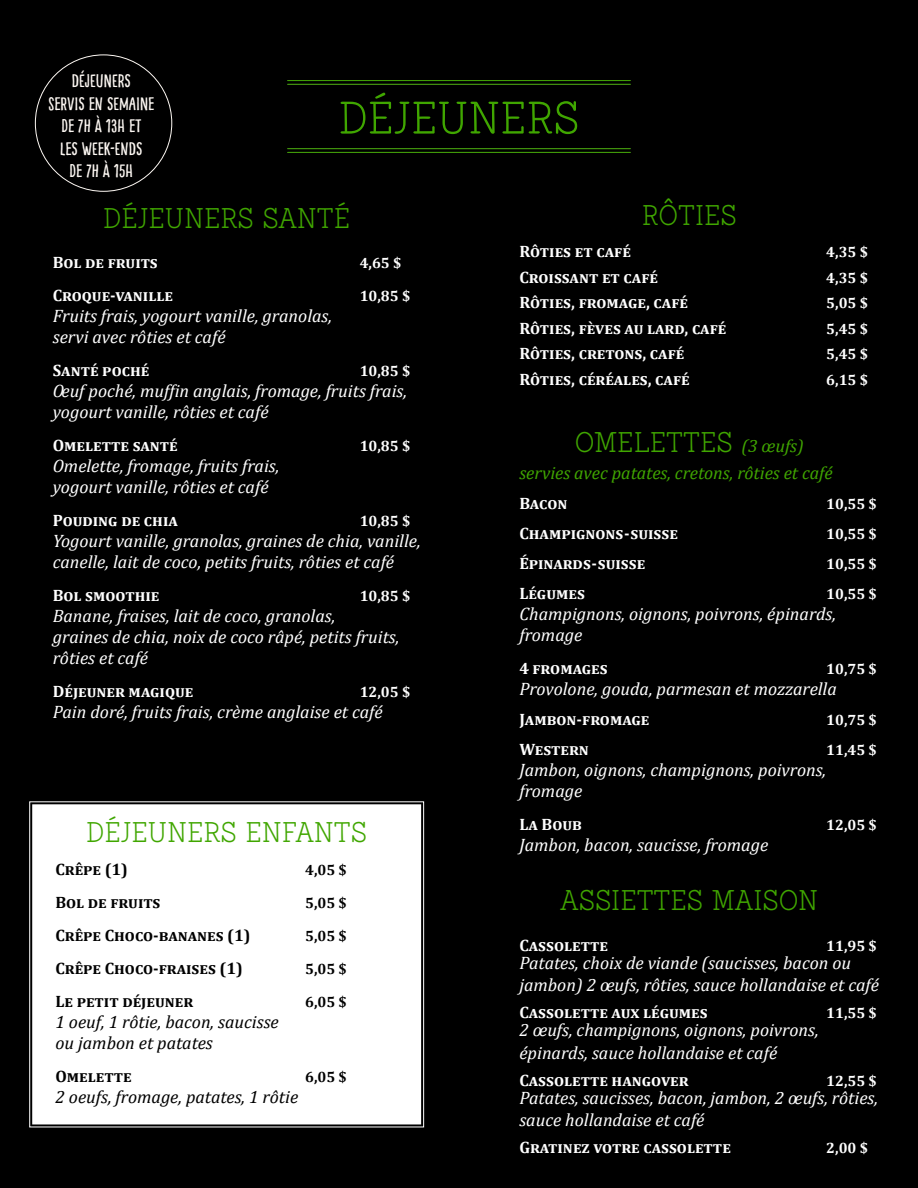
<style>
.page{position:relative;width:918px;height:1188px;background:#000}
.page>*{position:absolute;margin:0;border:0;box-sizing:border-box;transform-origin:0 0}
.t1{font:60px "Showcase Slab";color:#40a600}
.t2{font:37.5px "Showcase Slab";color:#40a600}
.t3{font:italic 18px/21px "Cambria";color:#fff}
.t4{font:italic 18px/21px "Cambria";color:#000}
.t5{font:18px/22.5px "Pinto NO 01";color:#fdf8f3;text-align:center}
.t6{font:italic 18px "Cambria";color:#40a600}
.t7{font:700 16.5px "Cambria";color:#fff}
.t8{font:700 16.5px "Cambria";color:#000}
.t9{font:700 15px "Cambria";color:#fff}
.t10{font:700 15px "Cambria";color:#000}
.s1{font-family:"Cambria";font-style:italic;font-size:18px}
</style>
<div class="page">
<svg style="left:29px;top:801px;width:396px;height:327px;background:#808080"></svg>
<svg style="left:31px;top:803px;width:392px;height:323px"></svg>
<div style="left:35px;top:55px;width:137px;height:136px;background:#000;border-radius:50%"></div>
<hr style="left:288px;top:152px;width:342px;height:1px;background:#40a600">
<hr style="left:288px;top:148px;width:342px;height:1px;background:#40a600">
<hr style="left:288px;top:84px;width:342px;height:1px;background:#40a600">
<hr style="left:288px;top:80px;width:342px;height:1px;background:#40a600">
<p class="t5" style="left:48px;top:70px;width:108px">DÉJEUNERS<br>SERVIS EN SEMAINE<br>DE 7H À 13H ET<br>LES WEEK-ENDS<br>DE 7H À 15H</p>
<h1 class="t1" style="left:339px;top:88px;width:242px">DÉJEUNERS</h1>
<h2 class="t2" style="left:103px;top:200px;width:248px">déjeuners santÉ</h2>
<p class="t7" style="left:53px;top:251px;width:107px">Bol de fruits</p>
<p class="t9" style="left:360px;top:253px;width:43px">4,65 $</p>
<p class="t7" style="left:53px;top:284px;width:122px">Croque-vanille</p>
<p class="t9" style="left:360px;top:286px;width:52px">10,85 $</p>
<p class="t3" style="left:53px;top:305px;width:281px">Fruits frais, yogourt vanille, granolas, servi avec rôties et café</p>
<p class="t7" style="left:53px;top:359px;width:98px">Santé poché</p>
<p class="t9" style="left:360px;top:361px;width:52px">10,85 $</p>
<p class="t3" style="left:53px;top:380px;width:356px">Oeuf poché, muffin anglais, fromage, fruits frais, yogourt vanille, rôties et café</p>
<p class="t7" style="left:53px;top:434px;width:127px">Omelette santé</p>
<p class="t9" style="left:360px;top:436px;width:52px">10,85 $</p>
<p class="t3" style="left:53px;top:455px;width:228px">Omelette, fromage, fruits frais, yogourt vanille, rôties et café</p>
<p class="t7" style="left:53px;top:509px;width:127px">Pouding de chia</p>
<p class="t9" style="left:360px;top:511px;width:52px">10,85 $</p>
<p class="t3" style="left:53px;top:530px;width:369px">Yogourt vanille, granolas, graines de chia, vanille, canelle, lait de coco, petits fruits, rôties et café</p>
<p class="t7" style="left:53px;top:584px;width:108px">Bol smoothie</p>
<p class="t9" style="left:360px;top:586px;width:52px">10,85 $</p>
<p class="t3" style="left:53px;top:605px;width:348px">Banane, fraises, lait de coco, granolas,<br>graines de chia, noix de coco râpé, petits fruits, rôties et café</p>
<p class="t7" style="left:53px;top:680px;width:142px">Déjeuner magique</p>
<p class="t9" style="left:360px;top:682px;width:52px">12,05 $</p>
<p class="t3" style="left:53px;top:701px;width:331px">Pain doré, fruits frais, crème anglaise et café</p>
<h2 class="t2" style="left:86px;top:814px;width:282px">déjeuners enfants</h2>
<p class="t8" style="left:55px;top:858px;width:74px">Crêpe (1)</p>
<p class="t10" style="left:305px;top:859px;width:43px">4,05 $</p>
<p class="t8" style="left:55px;top:891px;width:107px">Bol de fruits</p>
<p class="t10" style="left:305px;top:892px;width:43px">5,05 $</p>
<p class="t8" style="left:55px;top:924px;width:197px">Crêpe Choco-bananes (1)</p>
<p class="t10" style="left:305px;top:925px;width:43px">5,05 $</p>
<p class="t8" style="left:55px;top:957px;width:189px">Crêpe Choco-fraises (1)</p>
<p class="t10" style="left:305px;top:958px;width:43px">5,05 $</p>
<p class="t8" style="left:55px;top:990px;width:139px">Le petit déjeuner</p>
<p class="t10" style="left:305px;top:991px;width:43px">6,05 $</p>
<p class="t4" style="left:55px;top:1011px;width:225px">1 oeuf, 1 rôtie, bacon, saucisse ou jambon et patates</p>
<p class="t8" style="left:55px;top:1065px;width:78px">Omelette</p>
<p class="t10" style="left:305px;top:1066px;width:43px">6,05 $</p>
<p class="t4" style="left:55px;top:1086px;width:244px">2 oeufs, fromage, patates, 1 rôtie</p>
<h2 class="t2" style="left:642px;top:197px;width:96px">Rôties</h2>
<p class="t7" style="left:519px;top:240px;width:113px">Rôties et café</p>
<p class="t9" style="left:826px;top:242px;width:43px">4,35 $</p>
<p class="t7" style="left:519px;top:266px;width:140px">Croissant et café</p>
<p class="t9" style="left:826px;top:267px;width:43px">4,35 $</p>
<p class="t7" style="left:519px;top:291px;width:170px">Rôties, fromage, café</p>
<p class="t9" style="left:826px;top:293px;width:43px">5,05 $</p>
<p class="t7" style="left:519px;top:317px;width:209px">Rôties, fèves au lard, café</p>
<p class="t9" style="left:826px;top:318px;width:43px">5,45 $</p>
<p class="t7" style="left:519px;top:342px;width:166px">Rôties, cretons, café</p>
<p class="t9" style="left:826px;top:344px;width:43px">5,45 $</p>
<p class="t7" style="left:519px;top:368px;width:172px">Rôties, céréales, café</p>
<p class="t9" style="left:826px;top:369px;width:43px">6,15 $</p>
<h2 class="t2" style="left:575px;top:423px;width:231px">omelettes <span class="s1">(3 œufs)</span></h2>
<p class="t6" style="left:519px;top:461px;width:315px">servies avec patates, cretons, rôties et café</p>
<p class="t7" style="left:519px;top:492px;width:49px">Bacon</p>
<p class="t9" style="left:826px;top:494px;width:52px">10,55 $</p>
<p class="t7" style="left:519px;top:522px;width:160px">Champignons-suisse</p>
<p class="t9" style="left:826px;top:524px;width:52px">10,55 $</p>
<p class="t7" style="left:519px;top:552px;width:127px">Épinards-suisse</p>
<p class="t9" style="left:826px;top:554px;width:52px">10,55 $</p>
<p class="t7" style="left:519px;top:582px;width:67px">Légumes</p>
<p class="t9" style="left:826px;top:584px;width:52px">10,55 $</p>
<p class="t3" style="left:519px;top:603px;width:318px">Champignons, oignons, poivrons, épinards, fromage</p>
<p class="t7" style="left:519px;top:657px;width:90px">4 fromages</p>
<p class="t9" style="left:826px;top:659px;width:52px">10,75 $</p>
<p class="t3" style="left:519px;top:678px;width:319px">Provolone, gouda, parmesan et mozzarella</p>
<p class="t7" style="left:519px;top:708px;width:132px">Jambon-fromage</p>
<p class="t9" style="left:826px;top:710px;width:52px">10,75 $</p>
<p class="t7" style="left:519px;top:738px;width:71px">Western</p>
<p class="t9" style="left:826px;top:740px;width:52px">11,45 $</p>
<p class="t3" style="left:519px;top:759px;width:308px">Jambon, oignons, champignons, poivrons, fromage</p>
<p class="t7" style="left:519px;top:813px;width:64px">La Boub</p>
<p class="t9" style="left:826px;top:815px;width:52px">12,05 $</p>
<p class="t3" style="left:519px;top:834px;width:250px">Jambon, bacon, saucisse, fromage</p>
<h2 class="t2" style="left:560px;top:882px;width:260px">Assiettes maison</h2>
<p class="t7" style="left:519px;top:933px;width:90px">Cassolette</p>
<p class="t9" style="left:826px;top:935px;width:52px">11,95 $</p>
<p class="t3" style="left:519px;top:950px;width:361px;line-height:22.5px">Patates, choix de viande (saucisses, bacon ou jambon) 2 oeufs, rôties, sauce hollandaise et café</p>
<p class="t7" style="left:519px;top:1001px;width:190px">Cassolette aux légumes</p>
<p class="t9" style="left:826px;top:1002px;width:52px">11,55 $</p>
<p class="t3" style="left:519px;top:1018px;width:301px;line-height:22.5px">2 oeufs, champignons, oignons, poivrons, épinards, sauce hollandaise et café</p>
<p class="t7" style="left:519px;top:1068px;width:171px">Cassolette hangover</p>
<p class="t9" style="left:826px;top:1070px;width:52px">12,55 $</p>
<p class="t3" style="left:519px;top:1085px;width:360px;line-height:22.5px">Patates, saucisses, bacon, jambon, 2 oeufs, rôties, sauce hollandaise et café</p>
<p class="t7" style="left:519px;top:1136px;width:213px">Gratinez votre cassolette</p>
<p class="t9" style="left:826px;top:1137px;width:43px">2,00 $</p>
</div>
